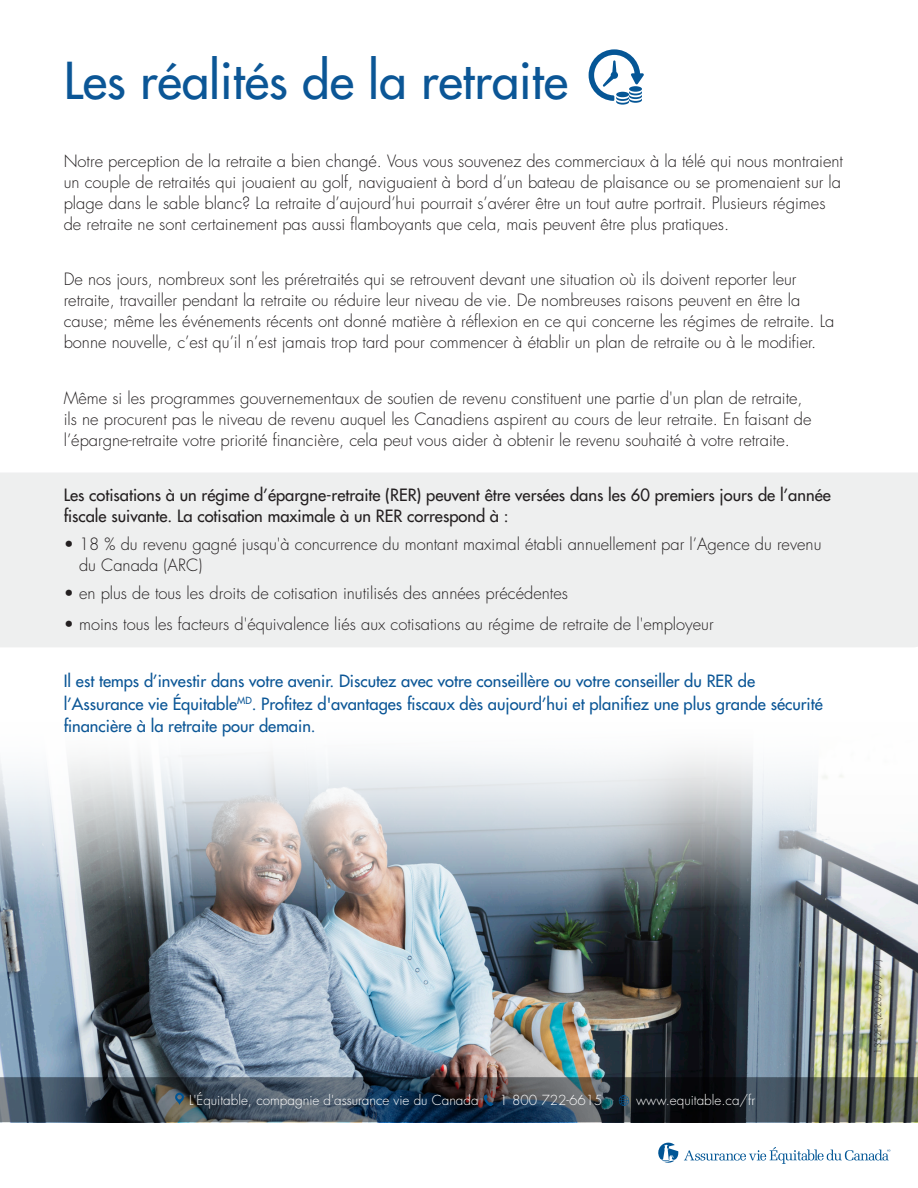
<style>
.page{position:relative;width:918px;height:1188px;background:#fff}
.page>*{position:absolute;margin:0;border:0;box-sizing:border-box;transform-origin:0 0}
.t1{font:500 49.5px "Futura Std";color:#0b5696}
.t2{font:300 16.5px/21px "Futura Std";color:#231f20}
.t3{font:500 16.5px "Futura Std";color:#0b5696}
.t4{font:500 16.5px/21px "Futura Std";color:#231f20}
.t5{font:300 13.5px "Futura Std";color:#fff}
.t6{font:300 9px "Futura Std";color:#231f20}
</style>
<div class="page">
<div style="left:0;top:473px;width:918px;height:174px;background:#eeefef"></div>
<img style="left:0;top:906px;width:918px;height:171px">
<img style="left:0;top:753px;width:918px;height:153px">
<svg style="left:658px;top:1142px;width:20px;height:21px"></svg>
<svg style="left:684px;top:1147px;width:206px;height:17px"></svg>
<img style="left:0;top:1077px;width:918px;height:46px">
<svg style="left:589px;top:49px;width:55px;height:56px"></svg>
<p class="t1" style="left:64px;top:49px;width:506px">Les réalités de la retraite</p>
<p class="t2" style="left:64px;top:151px;width:781px">Notre perception de la retraite a bien changé. Vous vous souvenez des commerciaux à la télé qui nous montraient un couple de retraités qui jouaient au golf, naviguaient à bord d’un bateau de plaisance ou se promenaient sur la plage dans le sable blanc? La retraite d’aujourd’hui pourrait s’avérer être un tout autre portrait. Plusieurs régimes de retraite ne sont certainement pas aussi flamboyants que cela, mais peuvent être plus pratiques.</p>
<p class="t2" style="left:64px;top:269px;width:772px">De nos jours, nombreux sont les préretraités qui se retrouvent devant une situation où ils doivent reporter leur retraite, travailler pendant la retraite ou réduire leur niveau de vie. De nombreuses raisons peuvent en être la cause; même les événements récents ont donné matière à réflexion en ce qui concerne les régimes de retraite. La bonne nouvelle, c’est qu’il n’est jamais trop tard pour commencer à établir un plan de retraite ou à le modifier.</p>
<p class="t2" style="left:64px;top:388px;width:749px">Même si les programmes gouvernementaux de soutien de revenu constituent une partie d'un plan de retraite, ils ne procurent pas le niveau de revenu auquel les Canadiens aspirent au cours de leur retraite. En faisant de l’épargne-retraite votre priorité financière, cela peut vous aider à obtenir le revenu souhaité à votre retraite.</p>
<p class="t4" style="left:64px;top:485px;width:769px">Les cotisations à un régime d’épargne-retraite (RER) peuvent être versées dans les 60 premiers jours de l’année fiscale suivante. La cotisation maximale à un RER correspond à :</p>
<p class="t2" style="left:79px;top:534px;width:744px;text-indent:-15px">• 18 % du revenu gagné jusqu'à concurrence du montant maximal établi annuellement par l’Agence du revenu du Canada (ARC)</p>
<p class="t2" style="left:64px;top:583px;width:506px">• en plus de tous les droits de cotisation inutilisés des années précédentes</p>
<p class="t2" style="left:64px;top:614px;width:651px">• moins tous les facteurs d'équivalence liés aux cotisations au régime de retraite de l'employeur</p>
<p class="t3" style="left:64px;top:671px;width:693px">Il est temps d’investir dans votre avenir. Discutez avec votre conseillère ou votre conseiller du RER de</p>
<p class="t3" style="left:64px;top:693px;width:761px">l’Assurance vie Équitable<sup>MD</sup>. Profitez d'avantages fiscaux dès aujourd’hui et planifiez une plus grande sécurité</p>
<p class="t3" style="left:64px;top:716px;width:254px">financière à la retraite pour demain.</p>
<p class="t5" style="left:189px;top:1092px;width:291px">L'Équitable, compagnie d'assurance vie du Canada</p>
<p class="t5" style="left:500px;top:1092px;width:105px">1 800 722-6615</p>
<p class="t5" style="left:636px;top:1092px;width:121px">www.equitable.ca/fr</p>
<p class="t6" style="left:872px;top:1054px;width:95px;rotate:-90deg">1352FR (2020/09/17)</p>
</div>
